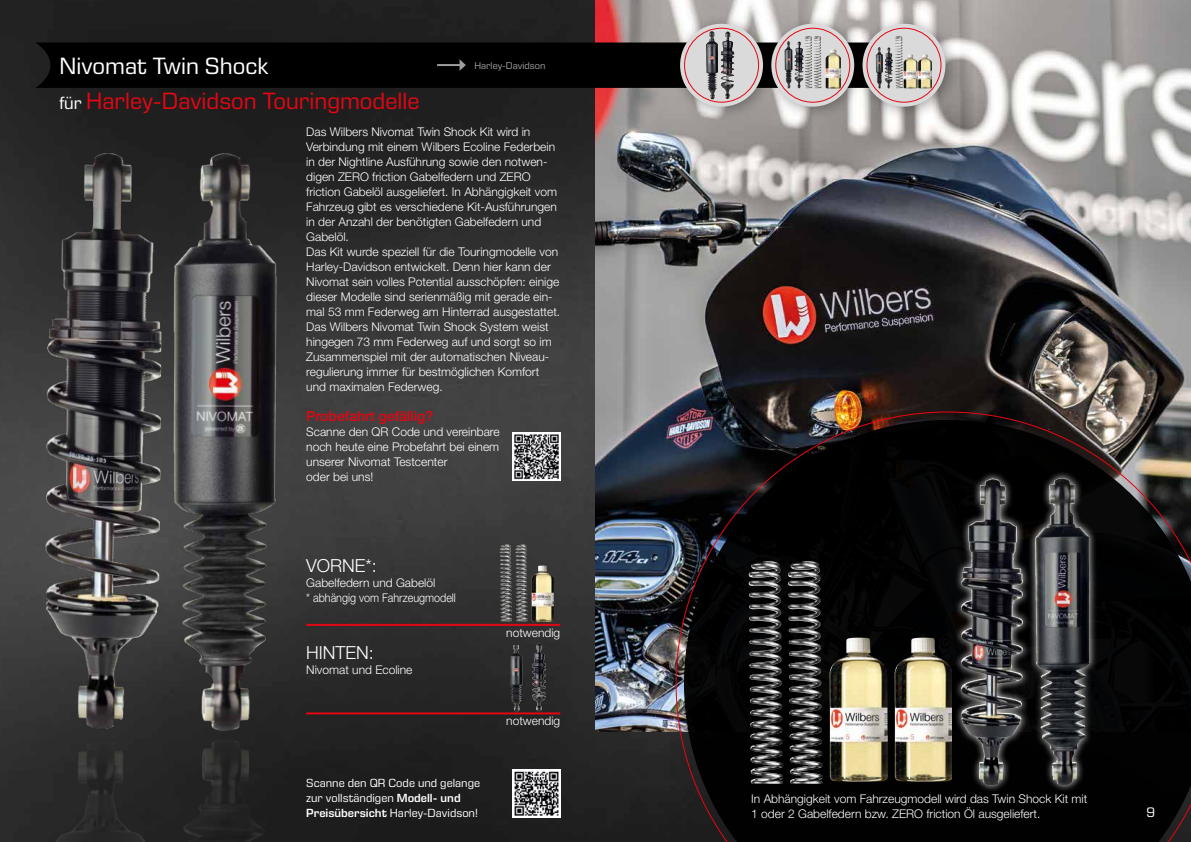
<style>
.page{position:relative;width:1191px;height:842px;background:#fff}
.page>*{position:absolute;margin:0;border:0;box-sizing:border-box;transform-origin:0 0}
.t1{font:24px "Eurostile Next LT Pro";color:#e30613}
.t2{font:24px "Eurostile Next LT Pro";color:#fff}
.t3{font:300 18px "Helvetica Neue LT Pro";color:#fff}
.t4{font:500 14px "Helvetica Neue LT Pro";color:#e30613}
.t5{font:14px "Eurostile Next LT Pro";color:#fff}
.t6{font:300 12px/15px "Helvetica Neue LT Pro";color:#fff}
.t7{font:12px/15px "Eurostile Next LT Pro";color:#fff}
.t8{font:10px "Eurostile Next LT Pro";color:#9d9d9c}
.s1{font-size:18px;color:#fff}
.s2{font-weight:600}
</style>
<div class="page">
<img style="left:0;top:0;width:675px;height:842px">
<img style="left:595px;top:0;width:596px;height:731px">
<img style="left:532px;top:644px;width:7px;height:28px">
<img style="left:510px;top:643px;width:6px;height:45px">
<hr style="left:306px;top:624px;width:254px;height:2px;background:#e30613">
<hr style="left:306px;top:712px;width:254px;height:2px;background:#e30613">
<img style="left:531px;top:566px;width:22px;height:55px">
<div style="left:669px;top:13px;width:108px;height:108px;background:#000;opacity:.35"></div>
<svg style="left:680px;top:24px;width:83px;height:83px;background:#c9b8b9"></svg>
<div style="left:761px;top:13px;width:107px;height:108px;background:#000;opacity:.35"></div>
<svg style="left:771px;top:24px;width:83px;height:83px;background:#d7c6c7"></svg>
<div style="left:852px;top:13px;width:107px;height:108px;background:#000;opacity:.35"></div>
<svg style="left:862px;top:24px;width:83px;height:83px;background:#d7c7c8"></svg>
<img style="left:720px;top:31px;width:7px;height:12px">
<img style="left:706px;top:31px;width:5px;height:12px">
<img style="left:903px;top:55px;width:28px;height:34px">
<svg style="left:675px;top:411px;width:516px;height:431px;background:#151313"></svg>
<img style="left:894px;top:637px;width:57px;height:144px">
<img style="left:830px;top:637px;width:57px;height:144px">
<div style="left:953px;top:471px;width:77px;height:322px;background:#fff;opacity:.85"></div>
<img style="left:961px;top:479px;width:30px;height:131px">
<div style="left:1027px;top:471px;width:70px;height:322px;background:#fff;opacity:.85"></div>
<img style="left:1035px;top:478px;width:25px;height:202px">
<img style="left:787px;top:561px;width:29px;height:82px">
<img style="left:748px;top:561px;width:29px;height:82px">
<img style="left:515px;top:545px;width:10px;height:28px">
<img style="left:500px;top:545px;width:9px;height:28px">
<img style="left:813px;top:36px;width:7px;height:7px">
<img style="left:894px;top:36px;width:7px;height:7px">
<img style="left:804px;top:36px;width:7px;height:7px">
<img style="left:163px;top:152px;width:124px;height:582px">
<img style="left:36px;top:152px;width:127px;height:581px">
<img style="left:159px;top:733px;width:124px;height:109px">
<div style="left:35px;top:733px;width:124px;height:109px;background:#282828"></div>
<img style="left:512px;top:432px;width:48px;height:48px">
<img style="left:512px;top:769px;width:48px;height:48px">
<svg style="left:35px;top:43px;width:881px;height:45px;background:#2c2a2a"></svg>
<h1 class="t2" style="left:60px;top:52px;width:211px">Nivomat Twin Shock</h1>
<h1 class="t1" style="left:60px;top:88px;width:361px"><span class="s1">für</span> Harley-Davidson Touringmodelle</h1>
<p class="t8" style="left:474px;top:60px;width:73px">Harley-Davidson</p>
<p class="t6" style="left:306px;top:124px;width:255px">Das Wilbers Nivomat Twin Shock Kit wird in Verbindung mit einem Wilbers Ecoline Federbein in der Nightline Ausführung sowie den notwen&shy;digen ZERO friction Gabelfedern und ZERO friction Gabelöl ausgeliefert. In Abhängigkeit vom Fahrzeug gibt es verschiedene Kit-Ausführungen in der Anzahl der benötigten Gabelfedern und Gabelöl.<br>Das Kit wurde speziell für die Touringmodelle von Harley-Davidson entwickelt. Denn hier kann der Nivomat sein volles Potential ausschöpfen: einige dieser Modelle sind serienmäßig mit gerade ein&shy;mal 53 mm Federweg am Hinterrad ausgestattet.<br>Das Wilbers Nivomat Twin Shock System weist hingegen 73 mm Federweg auf und sorgt so im Zusammenspiel mit der automatischen Niveau&shy;regulierung immer für bestmöglichen Komfort und maximalen Federweg.</p>
<p class="t4" style="left:306px;top:408px;width:128px">Probefahrt gefällig?</p>
<p class="t6" style="left:306px;top:424px;width:195px">Scanne den QR Code und vereinbare noch heute eine Probefahrt bei einem unserer Nivomat Testcenter<br>oder bei uns!</p>
<h2 class="t3" style="left:306px;top:554px;width:72px">VORNE*:</h2>
<p class="t6" style="left:306px;top:575px;width:151px">Gabelfedern und Gabelöl<br>* abhängig vom Fahrzeugmodell</p>
<h2 class="t3" style="left:306px;top:641px;width:69px">HINTEN:</h2>
<p class="t6" style="left:306px;top:662px;width:108px">Nivomat und Ecoline</p>
<p class="t7" style="left:306px;top:776px;width:175px">Scanne den QR Code und gelange zur vollständigen <span class="s2">Modell- und<br>Preisübersicht</span> Harley-Davidson!</p>
<p class="t6" style="left:506px;top:624px;width:56px">notwendig</p>
<p class="t6" style="left:506px;top:713px;width:56px">notwendig</p>
<p class="t6" style="left:751px;top:790px;width:338px">In Abhängigkeit vom Fahrzeugmodell wird das Twin Shock Kit mit<br>1 oder 2 Gabelfedern bzw. ZERO friction Öl ausgeliefert.</p>
<p class="t5" style="left:1146px;top:805px;width:10px">9</p>
</div>
